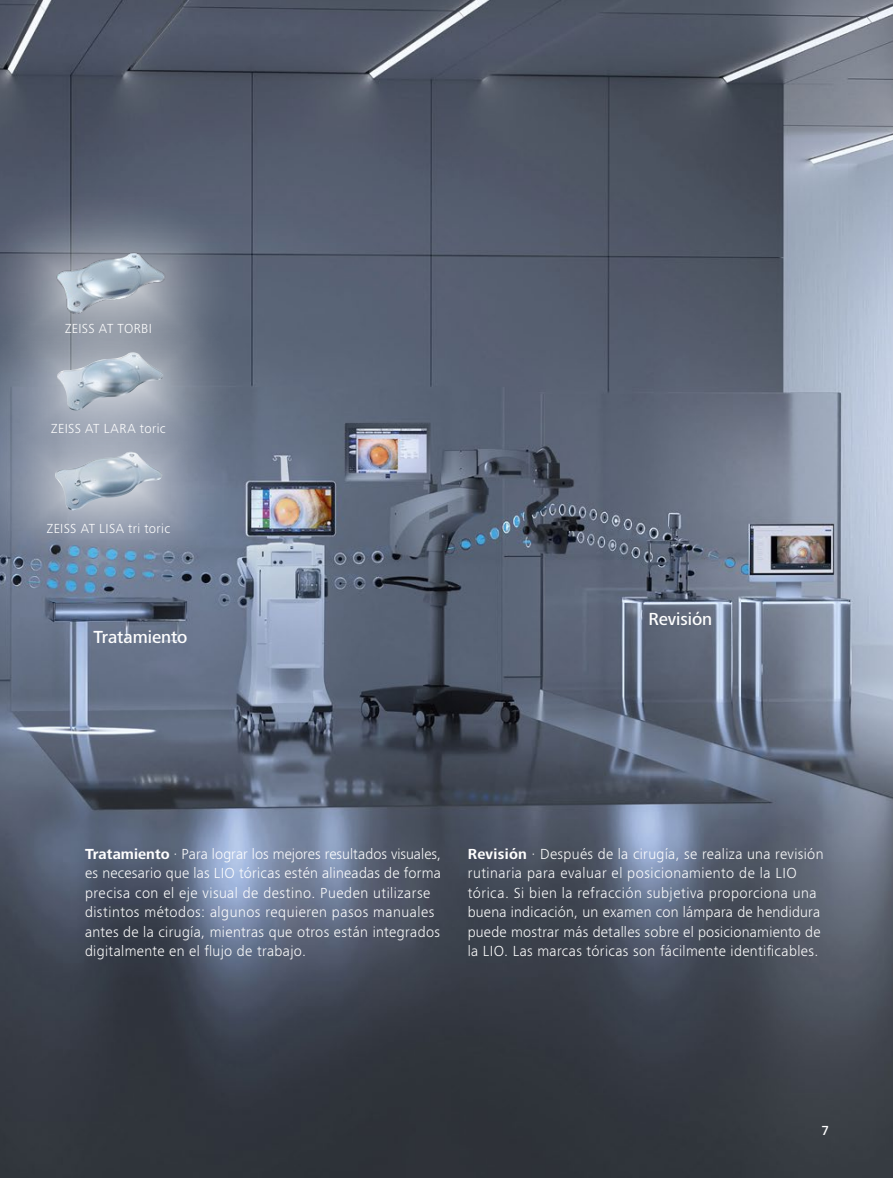
<style>
.page{position:relative;width:893px;height:1178px;background:#fff}
.page>*{position:absolute;margin:0;border:0;box-sizing:border-box;transform-origin:0 0}
.t1{font:500 18px "ZEISS Frutiger Next W1 G";letter-spacing:-.005em;color:#fff}
.t2{font:300 15px/19.5px "ZEISS Frutiger Next W1 G";letter-spacing:.025em;color:#fff}
.t3{font:300 13.5px "ZEISS Frutiger Next W1 G";letter-spacing:.03em;color:#fff}
.t4{font:500 13.5px "ZEISS Frutiger Next W1 G";color:#fff}
.s1{font-weight:700}
</style>
<div class="page">
<img style="left:0;top:0;width:893px;height:1178px">
<svg style="left:0;top:495px;width:240px;height:100px;background:#76869d"></svg>
<svg style="left:0;top:278px;width:247px;height:217px;background:#838d9f"></svg>
<svg style="left:0;top:180px;width:242px;height:217px;background:#697282"></svg>
<img style="left:57px;top:352px;width:107px;height:59px">
<img style="left:54px;top:452px;width:109px;height:59px">
<img style="left:46px;top:238px;width:128px;height:89px">
<p class="t3" style="left:65px;top:319px;width:89px">ZEISS AT TORBI</p>
<p class="t3" style="left:51px;top:419px;width:116px">ZEISS AT LARA toric</p>
<p class="t3" style="left:47px;top:519px;width:125px">ZEISS AT LISA tri toric</p>
<p class="t1" style="left:94px;top:624px;width:95px">Tratamiento</p>
<p class="t1" style="left:648px;top:607px;width:65px">Revisión</p>
<p class="t2" style="left:85px;top:843px;width:358px"><span class="s1">Tratamiento</span> · Para lograr los mejores resultados visuales, es necesario que las LIO tóricas estén alineadas de forma precisa con el eje visual de destino. Pueden utilizarse distintos métodos: algunos requieren pasos manuales antes de la cirugía, mientras que otros están integrados digitalmente en el flujo de trabajo.</p>
<p class="t2" style="left:468px;top:843px;width:357px"><span class="s1">Revisión</span> · Después de la cirugía, se realiza una revisión rutinaria para evaluar el posicionamiento de la LIO tórica. Si bien la refracción subjetiva proporciona una buena indicación, un examen con lámpara de hendidura puede mostrar más detalles sobre el posicionamiento de la LIO. Las marcas tóricas son fácilmente identificables.</p>
<p class="t4" style="left:822px;top:1121px;width:9px">7</p>
</div>
